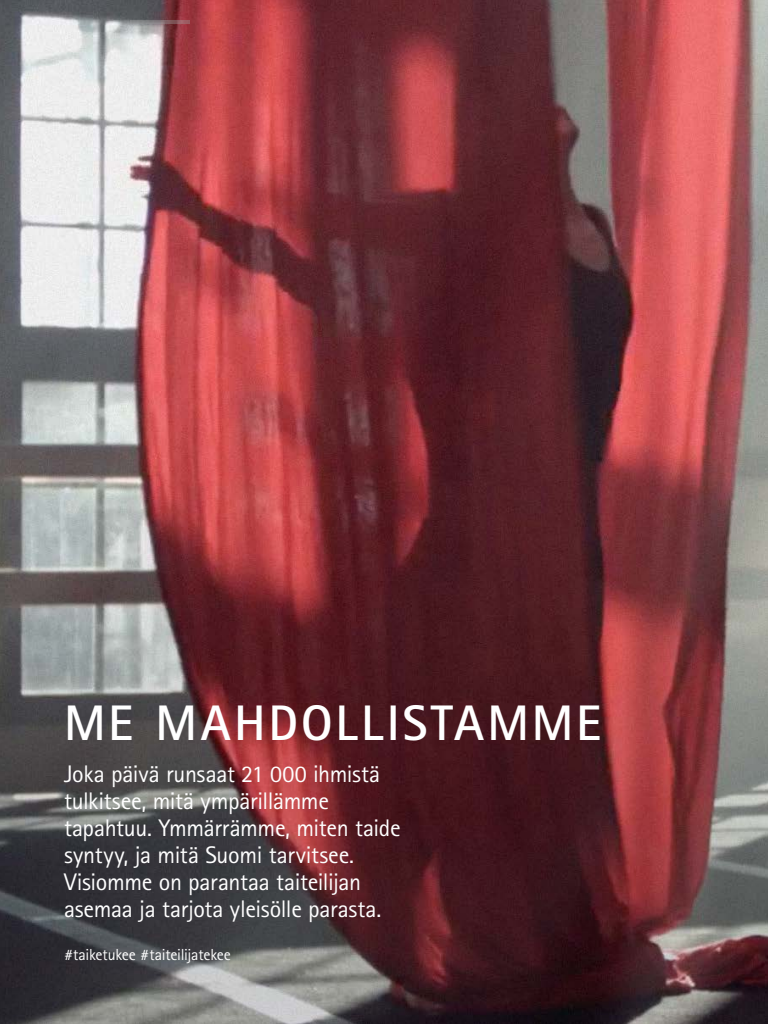
<style>
.page{position:relative;width:768px;height:1024px;background:#fff}
.page>*{position:absolute;margin:0;border:0;box-sizing:border-box;transform-origin:0 0}
.t1{font:700 50px "Rotis Sans Serif";letter-spacing:.06em;color:#fff}
.t2{font:24px/27px "Rotis Sans Serif";letter-spacing:-.015em;color:#fff}
.t3{font:16px "Rotis Sans Serif";letter-spacing:-.02em;color:#fff}
</style>
<div class="page">
<img style="left:0;top:0;width:768px;height:1024px">
<svg style="left:130px;top:20px;width:60px;height:4px"></svg>
<h1 class="t1" style="left:64px;top:691px;width:539px">ME MAHDOLLISTAMME</h1>
<p class="t2" style="left:64px;top:760px;width:338px">Joka päivä runsaat 21 000 ihmistä tulkitsee, mitä ympärillämme tapahtuu. Ymmärrämme, miten taide syntyy, ja mitä Suomi tarvitsee.<br>Visiomme on parantaa taiteilijan asemaa ja tarjota yleisölle parasta.</p>
<p class="t3" style="left:64px;top:945px;width:168px">#taiketukee #taiteilijatekee</p>
</div>
